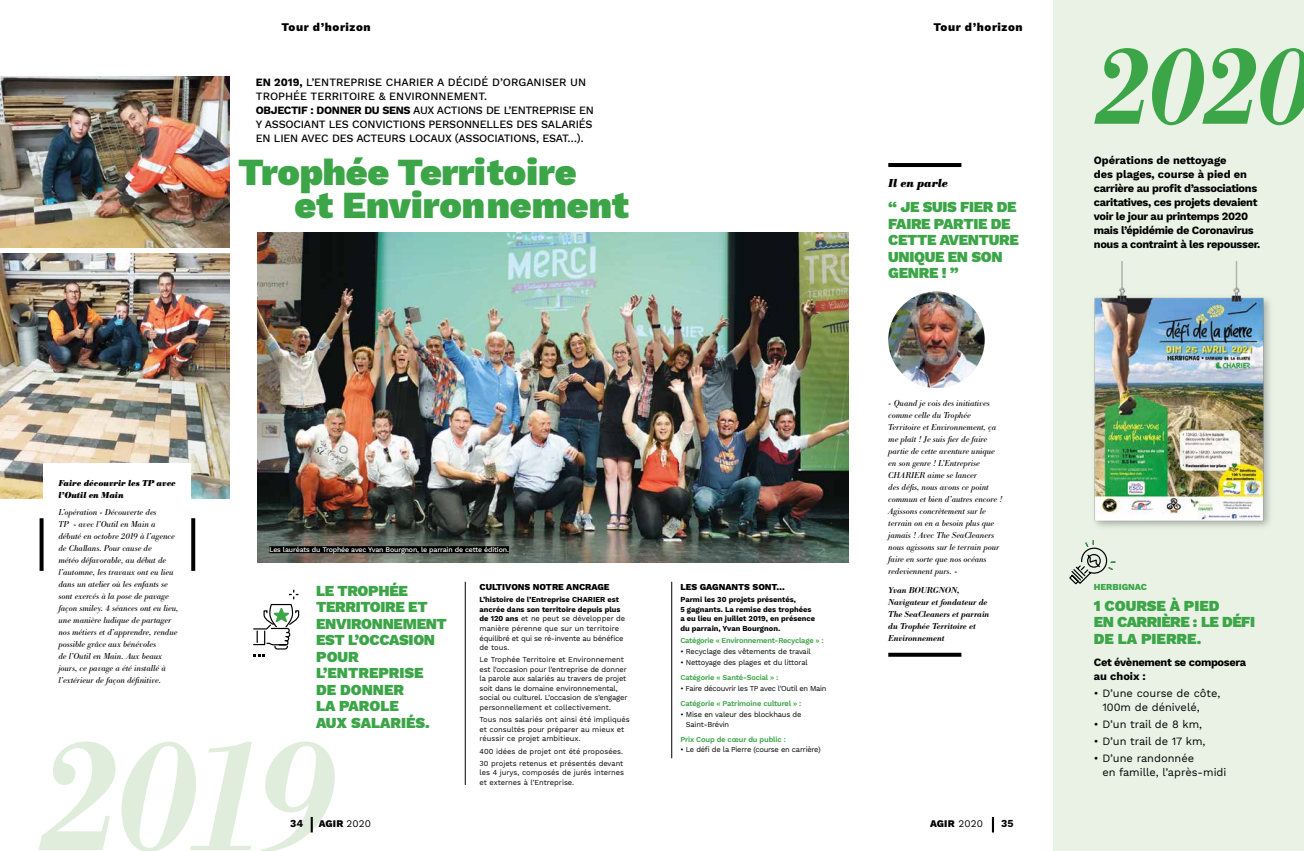
<style>
.page{position:relative;width:1304px;height:851px;background:#fff}
.page>*{position:absolute;margin:0;border:0;box-sizing:border-box;transform-origin:0 0}
.t1{font:italic 600 165px "Bodoni Ant T";color:#e1eddc}
.t2{font:italic 600 115.1px "Bodoni Ant T";color:#3ca548}
.t3{font:900 37.6px/33.8px "Work Sans";color:#3ca548}
.t4{font:900 15px/16.5px "Work Sans";letter-spacing:-.02em;color:#3ca548}
.t5{font:900 15px/16.5px "Work Sans";color:#3ca548}
.t6{font:italic 700 12px "Bodoni Ant T";color:#000}
.t7{font:800 11.5px "Work Sans";letter-spacing:.05em;color:#000}
.t8{font:500 11px/14px "Work Sans";letter-spacing:-.02em;color:#000}
.t9{font:700 11px/14px "Work Sans";letter-spacing:-.03em;color:#000}
.t10{font:11px/14px "Work Sans";color:#000}
.t11{font:700 10.5px "Work Sans";color:#000}
.t12{font:800 10px "Work Sans";letter-spacing:.02em;color:#000}
.t13{font:italic 9px/12px "Bodoni Ant T";color:#000}
.t14{font:italic 600 9px/12px "Bodoni Ant T";color:#000}
.t15{font:800 9px "Work Sans";color:#000}
.t16{font:italic 700 9px/12px "Bodoni Ant T";color:#000}
.t17{font:800 9px "Work Sans";color:#3ca548}
.t18{font:7.5px/9.5px "Work Sans";color:#000}
.t19{font:7.5px/9.5px "Work Sans";letter-spacing:-.02em;color:#000}
.t20{font:600 7.5px "Work Sans";letter-spacing:-.02em;color:#3ca548}
.t21{font:700 7.5px/9.5px "Work Sans";color:#000}
.t22{font:7.5px "Work Sans";letter-spacing:-.04em;color:#000}
.t23{font:500 7px "Work Sans";letter-spacing:-.02em;color:#fff}
.s1{font-weight:700}
.s2{font-weight:400}
</style>
<div class="page">
<svg style="left:311px;top:816px;width:2px;height:16px"></svg>
<svg style="left:992px;top:816px;width:2px;height:16px"></svg>
<div style="left:1053px;top:0;width:251px;height:850px;background:#e9f2e5"></div>
<svg style="left:253px;top:589px;width:47px;height:67px"></svg>
<svg style="left:1069px;top:540px;width:47px;height:45px"></svg>
<img style="left:0;top:77px;width:230px;height:170px">
<img style="left:1094px;top:262px;width:176px;height:265px">
<img style="left:257px;top:232px;width:591px;height:330px">
<img style="left:0;top:253px;width:230px;height:246px">
<div style="left:269px;top:546px;width:240px;height:7px;background:#000"></div>
<hr style="left:465px;top:581px;width:1px;height:203px;background:#000">
<hr style="left:672px;top:581px;width:1px;height:177px;background:#000">
<div style="left:44px;top:463px;width:147px;height:305px;background:#fff"></div>
<svg style="left:40px;top:518px;width:4px;height:52px"></svg>
<svg style="left:191px;top:518px;width:4px;height:52px"></svg>
<svg style="left:888px;top:652px;width:73px;height:4px"></svg>
<hr style="left:888px;top:163px;width:73px;height:4px;background:#000">
<img style="left:888px;top:291px;width:97px;height:97px;border-radius:48px">
<p class="t7" style="left:281px;top:20px;width:91px">Tour d’horizon</p>
<p class="t7" style="left:933px;top:20px;width:91px">Tour d’horizon</p>
<p class="t8" style="left:256px;top:75px;width:339px"><span class="s1">EN 2019,</span> L’ENTREPRISE CHARIER A DÉCIDÉ D’ORGANISER UN TROPHÉE TERRITOIRE &amp; ENVIRONNEMENT.<br><span class="s1">OBJECTIF : DONNER DU SENS</span> AUX ACTIONS DE L’ENTREPRISE EN Y ASSOCIANT LES CONVICTIONS PERSONNELLES DES SALARIÉS EN LIEN AVEC DES ACTEURS LOCAUX (ASSOCIATIONS, ESAT…).</p>
<h3 class="t3" style="left:295px;top:157px;width:336px;text-indent:-56px">Trophée Territoire<br>et Environnement</h3>
<h3 class="t6" style="left:888px;top:176px;width:61px">Il en parle</h3>
<h3 class="t4" style="left:888px;top:200px;width:132px">“ JE SUIS FIER DE<br>FAIRE PARTIE DE<br>CETTE AVENTURE<br>UNIQUE EN SON<br>GENRE ! ”</h3>
<p class="t13" style="left:888px;top:397px;width:115px">« Quand je vois des initiatives comme celle du Trophée<br>Territoire et Environnement, ça me plaît ! Je suis fier de faire partie de cette aventure unique en son genre ! L’Entreprise<br>CHARIER aime se lancer<br>des défis, nous avons ce point commun et bien d’autres encore !<br>Agissons concrètement sur le terrain on en a besoin plus que jamais ! Avec The SeaCleaners nous agissons sur le terrain pour faire en sorte que nos océans redeviennent purs. »</p>
<p class="t16" style="left:58px;top:477px;width:119px">Faire découvrir les TP avec l’Outil en Main</p>
<p class="t13" style="left:58px;top:506px;width:122px">L’opération « Découverte des<br>TP » avec l’Outil en Main a débuté en octobre 2019 à l’agence de Challans. Pour cause de<br>météo défavorable, au début de l’automne, les travaux ont eu lieu dans un atelier où les enfants se sont exercés à la pose de pavage façon smiley. 4 séances ont eu lieu, une manière ludique de partager nos métiers et d’apprendre, rendue possible grâce aux bénévoles<br>de l’Outil en Main. Aux beaux jours, ce pavage a été installé à l’extérieur de façon définitive.</p>
<p class="t23" style="left:269px;top:545px;width:241px">Les lauréats du Trophée avec Yvan Bourgnon, le parrain de cette édition.</p>
<p class="t15" style="left:480px;top:581px;width:132px">CULTIVONS NOTRE ANCRAGE</p>
<p class="t18" style="left:480px;top:595px;width:147px"><span class="s1">L’histoire de l’Entreprise CHARIER est ancrée dans son territoire depuis plus de 120 ans</span> et ne peut se développer de manière pérenne que sur un territoire équilibré et qui se ré-invente au bénéfice de tous.</p>
<p class="t19" style="left:480px;top:655px;width:149px">Le Trophée Territoire et Environnement est l’occasion pour l’entreprise de donner la parole aux salariés au travers de projet soit dans le domaine environnemental, social ou culturel. L’occasion de s’engager personnellement et collectivement.</p>
<p class="t18" style="left:480px;top:715px;width:152px">Tous nos salariés ont ainsi été impliqués et consultés pour préparer au mieux et réussir ce projet ambitieux.</p>
<p class="t18" style="left:480px;top:745px;width:145px;line-height:12.3px">400 idées de projet ont été proposées.<br>30 projets retenus et présentés devant</p>
<p class="t18" style="left:480px;top:768px;width:146px">les 4 jurys, composés de jurés internes et externes à l’Entreprise.</p>
<h3 class="t4" style="left:316px;top:583px;width:132px">LE TROPHÉE<br>TERRITOIRE ET<br>ENVIRONNEMENT<br>EST L’OCCASION<br>POUR<br>L’ENTREPRISE<br>DE DONNER<br>LA PAROLE<br>AUX SALARIÉS.</h3>
<p class="t15" style="left:680px;top:581px;width:106px">LES GAGNANTS SONT…</p>
<p class="t21" style="left:680px;top:595px;width:136px">Parmi les 30 projets présentés,<br>5 gagnants. La remise des trophées a eu lieu en juillet 2019, en présence du parrain, Yvan Bourgnon.</p>
<p class="t20" style="left:680px;top:636px;width:145px">Catégorie « Environnement-Recyclage » :</p>
<p class="t19" style="left:680px;top:647px;width:132px">• Recyclage des vêtements de travail</p>
<p class="t19" style="left:680px;top:658px;width:129px">• Nettoyage des plages et du littoral</p>
<p class="t20" style="left:680px;top:673px;width:100px">Catégorie « Santé-Social » :</p>
<p class="t22" style="left:680px;top:684px;width:148px">• Faire découvrir les TP avec l’Outil en Main</p>
<p class="t20" style="left:680px;top:699px;width:123px">Catégorie « Patrimoine culturel » :</p>
<p class="t19" style="left:686px;top:710px;width:117px;text-indent:-5px">• Mise en valeur des blockhaus de<br>Saint-Brévin</p>
<p class="t20" style="left:680px;top:735px;width:107px">Prix Coup de cœur du public :</p>
<p class="t19" style="left:680px;top:744px;width:142px">• Le défi de la Pierre (course en carrière)</p>
<p class="t14" style="left:888px;top:584px;width:103px">Yvan BOURGNON,<br>Navigateur et fondateur de<br>The SeaCleaners et parrain du Trophée Territoire et<br>Environnement</p>
<h1 class="t1" style="left:36px;top:705px;width:301px">2019</h1>
<p class="t11" style="left:290px;top:817px;width:15px">34</p>
<p class="t12" style="left:319px;top:817px;width:54px">AGIR <span class="s2">2020</span></p>
<p class="t12" style="left:930px;top:817px;width:54px">AGIR <span class="s2">2020</span></p>
<p class="t11" style="left:1001px;top:817px;width:14px">35</p>
<h2 class="t2" style="left:1092px;top:23px;width:221px">2020</h2>
<p class="t9" style="left:1094px;top:153px;width:168px">Opérations de nettoyage<br>des plages, course à pied en carrière au profit d’associations caritatives, ces projets devaient voir le jour au printemps 2020 mais l’épidémie de Coronavirus nous a contraint à les repousser.</p>
<p class="t17" style="left:1094px;top:581px;width:55px">HERBIGNAC</p>
<h3 class="t5" style="left:1094px;top:598px;width:163px">1 COURSE À PIED<br>EN CARRIÈRE : LE DÉFI<br>DE LA PIERRE.</h3>
<p class="t9" style="left:1094px;top:656px;width:154px">Cet évènement se composera au choix :</p>
<p class="t10" style="left:1102px;top:686px;width:120px;text-indent:-8px">• D’une course de côte,<br>100m de dénivelé,</p>
<p class="t10" style="left:1094px;top:717px;width:110px">• D’un trail de 8 km,</p>
<p class="t10" style="left:1094px;top:734px;width:113px">• D’un trail de 17 km,</p>
<p class="t10" style="left:1102px;top:751px;width:126px;text-indent:-8px">• D’une randonnée<br>en famille, l’après-midi</p>
</div>
